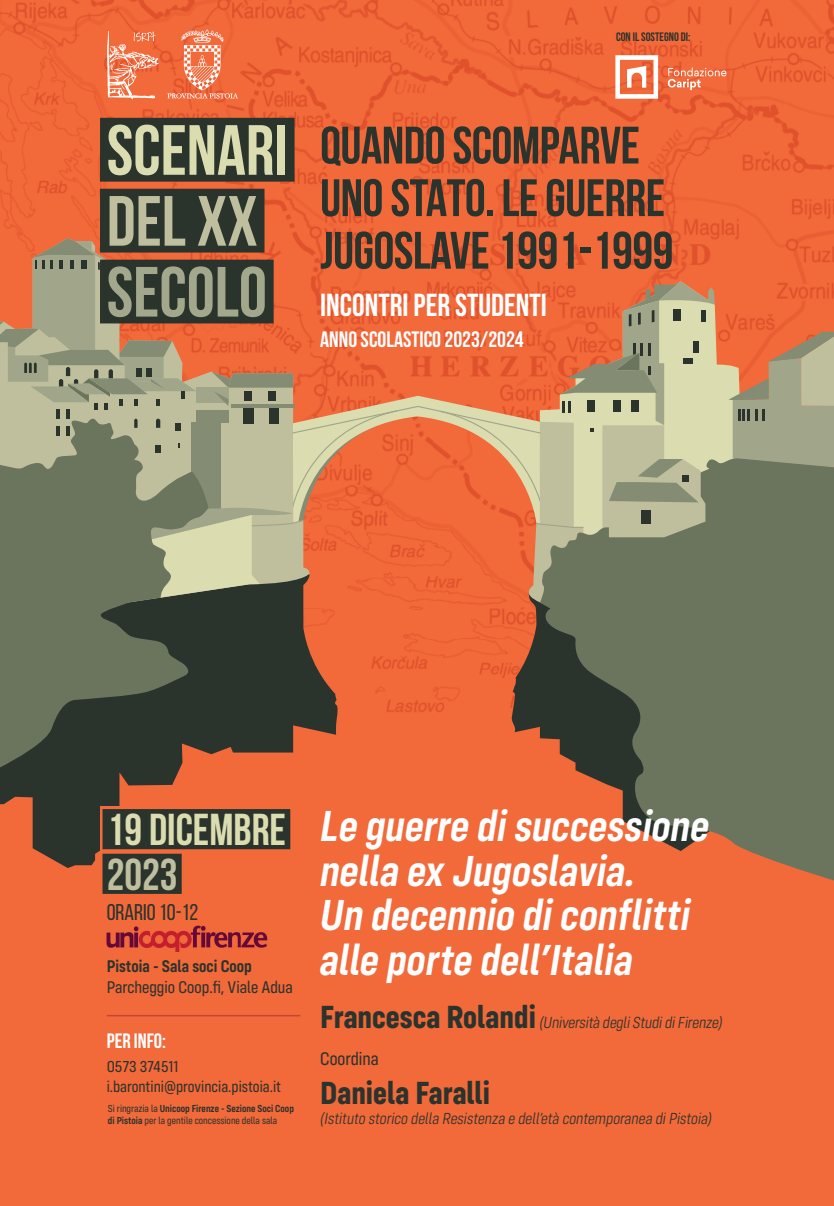
<style>
.page{position:relative;width:834px;height:1206px;background:#fff}
.page>*{position:absolute;margin:0;border:0;box-sizing:border-box;transform-origin:0 0}
.t1{font:700 70.88px "Bebas Neue";color:#dbdcaf}
.t2{font:700 70.88px "Bebas Neue";color:#a3a78c}
.t3{font:700 70.88px "Bebas Neue";color:#bfbf9f}
.t4{font:700 52.59px/52.6px "Bebas Neue";letter-spacing:-.01em;color:#2b332d}
.t5{font:italic 600 44.89px/44.9px "Config Condensed";color:#fff}
.t6{font:700 44.62px "Bebas Neue";color:#dbdcaf}
.t7{font:700 44.62px "Bebas Neue";color:#bfbf9f}
.t8{font:700 33.07px "Config Condensed";color:#2b332d}
.t9{font:700 31.85px "Bebas Neue";color:#fff}
.t10{font:22.75px "Bebas Neue";color:#2b332d}
.t11{font:700 22.31px "Bebas Neue";color:#fff}
.t12{font:700 20.82px "Bebas Neue";color:#fff}
.t13{font:18.9px "Config Condensed";color:#2b332d}
.t14{font:17.5px "Config Condensed";color:#2b332d}
.t15{font:600 17.5px "Config Condensed";color:#2b332d}
.t16{font:italic 300 16.54px "Config Condensed";letter-spacing:-.005em;color:#2b332d}
.t17{font:16.36px/19.6px "Config Condensed";color:#2b332d}
.t18{font:700 12.25px "Bebas Neue";color:#2b332d}
.t19{font:10.5px/12.6px "Config Condensed";color:#2b332d}
.s1{font-weight:600}
.s2{font-weight:700;font-style:normal;font-size:33.07px}
</style>
<div class="page">
<div style="left:0;top:0;width:833px;height:1205px;background:#f2693a"></div>
<img style="left:0;top:0;width:432px;height:238px">
<img style="left:432px;top:0;width:401px;height:332px">
<img style="left:403px;top:610px;width:108px;height:29px">
<img style="left:371px;top:639px;width:140px;height:30px">
<img style="left:375px;top:669px;width:135px;height:31px">
<img style="left:337px;top:700px;width:174px;height:16px">
<svg style="left:309px;top:610px;width:28px;height:125px"></svg>
<svg style="left:511px;top:610px;width:30px;height:129px;fill:#2b332d"></svg>
<svg style="left:714px;top:281px;width:33px;height:175px"></svg>
<svg style="left:102px;top:610px;width:207px;height:284px;fill:#2b332d"></svg>
<svg style="left:728px;top:332px;width:105px;height:124px"></svg>
<svg style="left:541px;top:692px;width:292px;height:189px;fill:#6b745d"></svg>
<svg style="left:540px;top:456px;width:293px;height:236px;background:#67705a"></svg>
<svg style="left:0;top:610px;width:208px;height:267px;fill:#32372e"></svg>
<svg style="left:0;top:238px;width:714px;height:372px"></svg>
<hr style="left:107px;top:1014px;width:193px;height:2px;background:#c14738">
<img style="left:168px;top:30px;width:69px;height:69px">
<div style="left:100px;top:118px;width:194px;height:64px;background:#2b332d"></div>
<div style="left:100px;top:189px;width:164px;height:63px;background:#2b332d"></div>
<div style="left:100px;top:260px;width:173px;height:63px;background:#2b332d"></div>
<img style="left:614px;top:55px;width:113px;height:44px">
<img style="left:107px;top:30px;width:52px;height:69px">
<img style="left:107px;top:926px;width:160px;height:25px">
<div style="left:100px;top:806px;width:31px;height:48px;background:#f2693a"></div>
<div style="left:102px;top:809px;width:188px;height:40px;background:#2b332d"></div>
<div style="left:102px;top:853px;width:80px;height:40px;background:#2b332d"></div>
<h1 class="t1" style="left:107px;top:111px;width:183px">SCENARI</h1>
<h1 class="t3" style="left:107px;top:182px;width:152px">DEL XX</h1>
<h1 class="t2" style="left:107px;top:253px;width:162px">SECOLO</h1>
<p class="t18" style="left:616px;top:30px;width:76px">CON IL SOSTEGNO DI:</p>
<h2 class="t4" style="left:320px;top:118px;width:355px">QUANDO SCOMPARVE<br>UNO STATO. LE GUERRE<br>JUGOSLAVE 1991-1999</h2>
<h3 class="t9" style="left:320px;top:288px;width:228px">INCONTRI PER STUDENTI</h3>
<h3 class="t11" style="left:320px;top:327px;width:205px">ANNO SCOLASTICO 2023/2024</h3>
<h3 class="t6" style="left:107px;top:805px;width:181px">19 DICEMBRE</h3>
<h3 class="t7" style="left:107px;top:849px;width:72px">2023</h3>
<h3 class="t10" style="left:107px;top:900px;width:93px">ORARIO 10-12</h3>
<p class="t15" style="left:107px;top:956px;width:147px">Pistoia - Sala soci Coop</p>
<p class="t14" style="left:107px;top:977px;width:187px">Parcheggio Coop.fi, Viale Adua</p>
<p class="t12" style="left:107px;top:1029px;width:61px">PER INFO:</p>
<p class="t17" style="left:107px;top:1056px;width:176px">0573 374511 i.barontini@provincia.pistoia.it</p>
<p class="t19" style="left:108px;top:1101px;width:187px">Si ringrazia la <span class="s1">Unicoop Firenze - Sezione Soci Coop di Pistoia</span> per la gentile concessione della sala</p>
<h3 class="t5" style="left:320px;top:803px;width:390px">Le guerre di successione nella ex Jugoslavia.<br>Un decennio di conflitti alle porte dell’Italia</h3>
<p class="t16" style="left:320px;top:1013px;width:404px"><span class="s2">Francesca Rolandi</span> (Università degli Studi di Firenze)</p>
<p class="t13" style="left:320px;top:1047px;width:60px">Coordina</p>
<h3 class="t8" style="left:320px;top:1074px;width:171px">Daniela Faralli</h3>
<p class="t16" style="left:320px;top:1109px;width:393px">(Istituto storico della Resistenza e dell’età contemporanea di Pistoia)</p>
</div>
